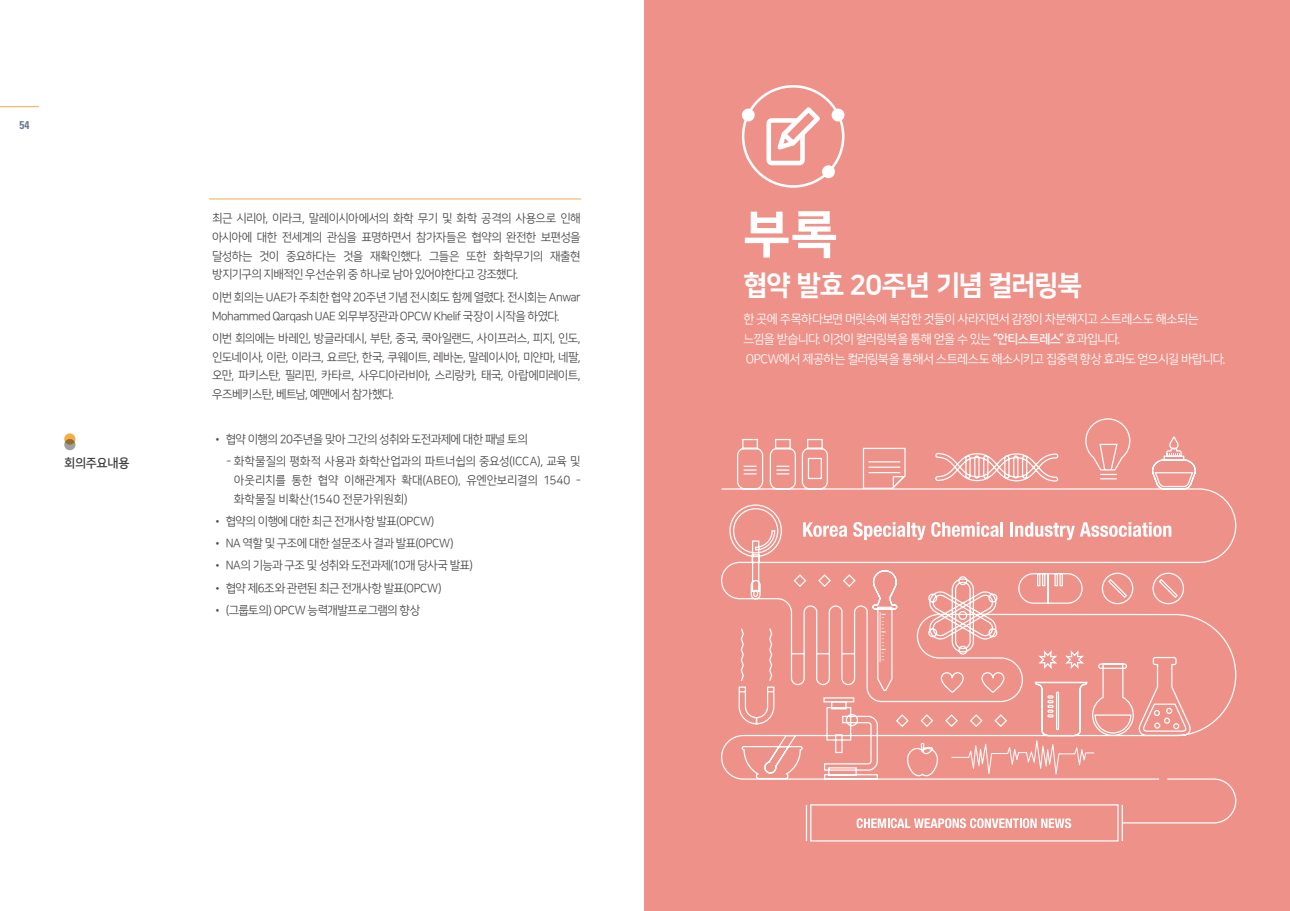
<style>
.page{position:relative;width:1290px;height:911px;background:#fff}
.page>*{position:absolute;margin:0;border:0;box-sizing:border-box;transform-origin:0 0}
.t1{font:51.25px "Nanum Square OTFEB";color:#fff}
.t2{font:27.5px "Nanum Square OTFEB";letter-spacing:-.045em;color:#fff}
.t3{font:12.5px/20px "Nanum Square OTFR";letter-spacing:-.045em;color:#fff}
.t4{font:12.5px "Nanum Square OTFB";letter-spacing:-.025em;color:#3e3a39}
.t5{font:11.88px/18.8px "Nanum Square OTFR";letter-spacing:-.045em;color:#4c4948;text-align:justify}
.t6{font:700 condensed 11.25px "Univers LT Std";color:#6d788f}
.s1{font-family:"Nanum Gothic OTF Bold"}
.s2{font-family:"Nanum Square OTFB"}
</style>
<div class="page">
<hr style="left:0;top:106px;width:39px;height:1px;background:#f2ae47">
<div style="left:644px;top:0;width:646px;height:911px;background:#ee9289"></div>
<div style="left:64px;top:433px;width:11px;height:11px;background:#f2ae47;border-radius:50%"></div>
<svg style="left:64px;top:439px;width:11px;height:11px"></svg>
<hr style="left:209px;top:198px;width:372px;height:1px;background:#f2ae47">
<svg style="left:805px;top:780px;width:432px;height:62px"></svg>
<svg style="left:721px;top:418px;width:516px;height:362px"></svg>
<svg style="left:951px;top:663px;width:183px;height:111px"></svg>
<svg style="left:729px;top:504px;width:53px;height:96px"></svg>
<svg style="left:856px;top:818px;width:215px;height:10px"></svg>
<svg style="left:803px;top:522px;width:44px;height:15px"></svg>
<svg style="left:853px;top:522px;width:52px;height:18px"></svg>
<hr style="left:907px;top:522px;width:3px;height:14px;background:#fff">
<svg style="left:911px;top:523px;width:14px;height:17px"></svg>
<svg style="left:931px;top:522px;width:68px;height:15px"></svg>
<hr style="left:1000px;top:522px;width:3px;height:14px;background:#fff">
<hr style="left:1010px;top:522px;width:3px;height:14px;background:#fff">
<svg style="left:1015px;top:522px;width:156px;height:18px"></svg>
<svg style="left:742px;top:85px;width:102px;height:103px"></svg>
<p class="t6" style="left:20px;top:118px;width:11px">54</p>
<p class="t4" style="left:64px;top:456px;width:67px">회의주요내용</p>
<p class="t5" style="left:212px;top:209px;width:370px">최근 시리아, 이라크, 말레이시아에서의 화학 무기 및 화학 공격의 사용으로 인해 아시아에 대한 전세계의 관심을 표명하면서 참가자들은 협약의 완전한 보편성을 달성하는 것이 중요하다는 것을 재확인했다. 그들은 또한 화학무기의 재출현 방지기구의 지배적인 우선순위 중 하나로 남아 있어야한다고 강조했다.</p>
<p class="t5" style="left:212px;top:288px;width:370px">이번 회의는 UAE가 주최한 협약 20주년 기념 전시회도 함께 열렸다. 전시회는 Anwar<br>Mohammed Qarqash UAE 외무부장관과 OPCW Khelif 국장이 시작을 하였다.</p>
<p class="t5" style="left:212px;top:329px;width:370px">이번 회의에는 바레인, 방글라데시, 부탄, 중국, 쿡아일랜드, 사이프러스, 피지, 인도, 인도네이사, 이란, 이라크, 요르단, 한국, 쿠웨이트, 레바논, 말레이시아, 미얀마, 네팔, 오만, 파키스탄, 필리핀, 카타르, 사우디아라비아, 스리랑카, 태국, 아랍에미레이트, 우즈베키스탄, 베트남, 예맨에서 참가했다.</p>
<p class="t5" style="left:212px;top:430px;width:317px"><span class="s1">•</span> 협약 이행의 20주년을 맞아 그간의 성취와 도전과제에 대한 패널 토의</p>
<p class="t5" style="left:234px;top:452px;width:348px;text-indent:-7px">- 화학물질의 평화적 사용과 화학산업과의 파트너쉽의 중요성(ICCA), 교육 및 아웃리치를 통한 협약 이해관계자 확대(ABEO), 유엔안보리결의 1540 - 화학물질 비확산(1540 전문가위원회)</p>
<p class="t5" style="left:212px;top:512px;width:224px"><span class="s1">•</span> 협약의 이행에 대한 최근 전개사항 발표(OPCW)</p>
<p class="t5" style="left:212px;top:534px;width:243px"><span class="s1">•</span> NA 역할 및 구조에 대한 설문조사 결과 발표(OPCW)</p>
<p class="t5" style="left:212px;top:556px;width:262px"><span class="s1">•</span> NA의 기능과 구조 및 성취와 도전과제(10개 당사국 발표)</p>
<p class="t5" style="left:212px;top:579px;width:231px"><span class="s1">•</span> 협약 제6조와 관련된 최근 전개사항 발표(OPCW)</p>
<p class="t5" style="left:212px;top:601px;width:210px"><span class="s1">•</span> (그룹토의) OPCW 능력개발프로그램의 향상</p>
<h1 class="t1" style="left:743px;top:206px;width:96px">부록</h1>
<h2 class="t2" style="left:743px;top:270px;width:340px">협약 발효 20주년 기념 컬러링북</h2>
<p class="t3" style="left:743px;top:309px;width:484px">한 곳에 주목하다보면 머릿속에 복잡한 것들이 사라지면서 감정이 차분해지고 스트레스도 해소되는 느낌을 받습니다. 이것이 컬러링북을 통해 얻을 수 있는 <span class="s2">“안티스트레스”</span> 효과입니다.<br>OPCW에서 제공하는 컬러링북을 통해서 스트레스도 해소시키고 집중력 향상 효과도 얻으시길 바랍니다.</p>
</div>
